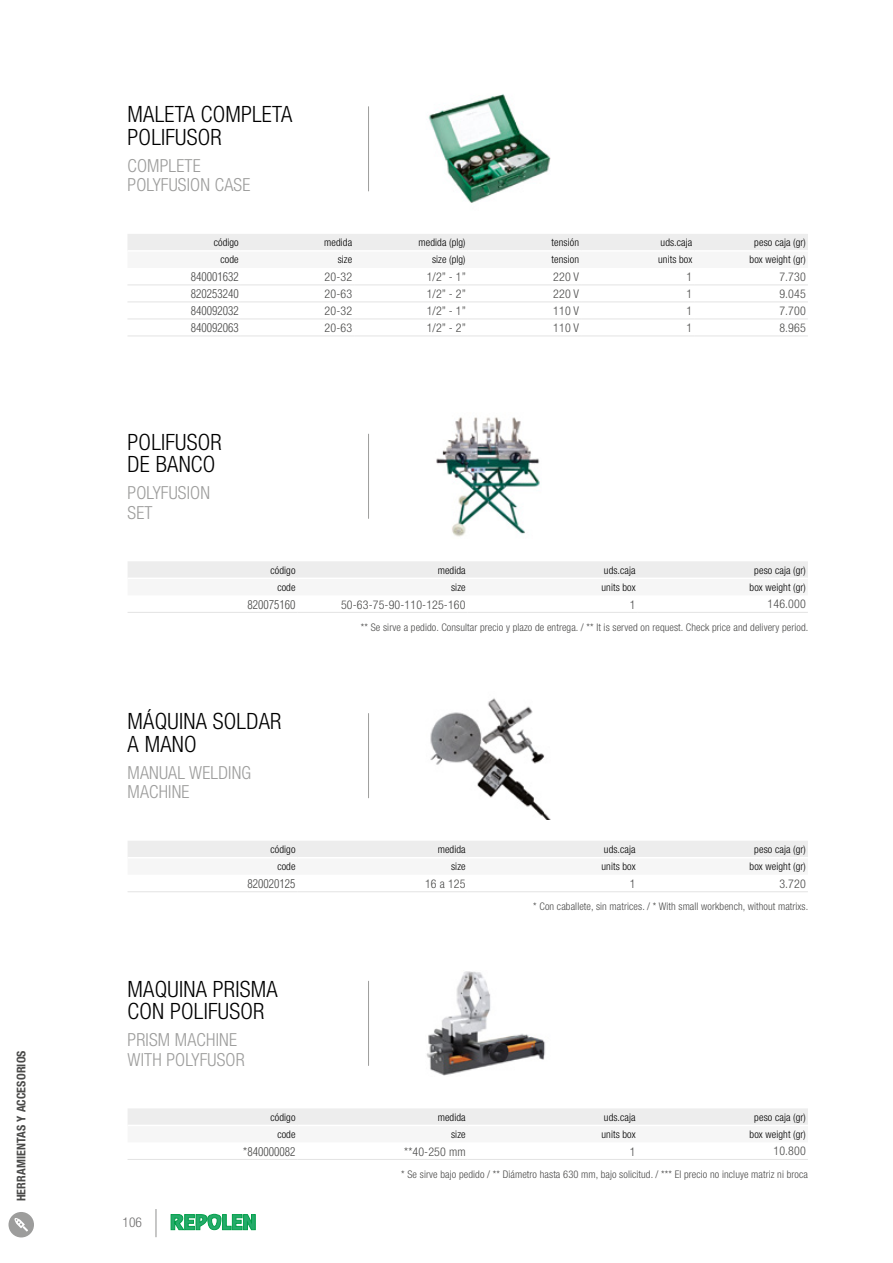
<style>
.page{position:relative;width:893px;height:1263px;background:#fff}
.page>*{position:absolute;margin:0;border:0;box-sizing:border-box;transform-origin:0 0}
.t1{font:300 condensed 22.5px/22.5px "Helvetica Neue LT Std";letter-spacing:.01em;color:#000}
.t2{font:300 condensed 18px/19.5px "Helvetica Neue LT Std";letter-spacing:.01em;color:#9d9d9c}
.t3{font:300 condensed 13.5px "Helvetica Neue LT Std";color:#706f6f}
.t4{font:300 condensed 12px "Helvetica Neue LT";letter-spacing:.01em;color:#4a4a49}
.t5{font:300 condensed 12px "Helvetica";color:#4a4a49}
.t6{font:300 condensed 12px "Helvetica Neue LT Std";letter-spacing:.01em;color:#4a4a49}
.t7{font:700 condensed 12px "Helvetica Neue LT Std";letter-spacing:.01em;color:#4a4a49}
.t8{font:300 condensed 10.5px "Helvetica Neue LT Std";letter-spacing:.01em;color:#000}
.t9{font:300 condensed 10.5px "Helvetica Neue LT Std";letter-spacing:.01em;color:#4a4a49}
</style>
<div class="page">
<div style="left:128px;top:234px;width:680px;height:16px;background:#ededed"></div>
<hr style="left:127px;top:285px;width:114px;height:1px;background:#e3e3e3">
<hr style="left:241px;top:285px;width:113px;height:1px;background:#e3e3e3">
<hr style="left:354px;top:285px;width:114px;height:1px;background:#e3e3e3">
<hr style="left:468px;top:285px;width:113px;height:1px;background:#e3e3e3">
<hr style="left:581px;top:285px;width:113px;height:1px;background:#e3e3e3">
<hr style="left:694px;top:285px;width:114px;height:1px;background:#e3e3e3">
<hr style="left:127px;top:302px;width:114px;height:1px;background:#e3e3e3">
<hr style="left:241px;top:302px;width:113px;height:1px;background:#e3e3e3">
<hr style="left:354px;top:302px;width:114px;height:1px;background:#e3e3e3">
<hr style="left:468px;top:302px;width:113px;height:1px;background:#e3e3e3">
<hr style="left:581px;top:302px;width:113px;height:1px;background:#e3e3e3">
<hr style="left:694px;top:302px;width:114px;height:1px;background:#e3e3e3">
<hr style="left:127px;top:319px;width:114px;height:1px;background:#e3e3e3">
<hr style="left:241px;top:319px;width:113px;height:1px;background:#e3e3e3">
<hr style="left:354px;top:319px;width:114px;height:1px;background:#e3e3e3">
<hr style="left:468px;top:319px;width:113px;height:1px;background:#e3e3e3">
<hr style="left:581px;top:319px;width:113px;height:1px;background:#e3e3e3">
<hr style="left:694px;top:319px;width:114px;height:1px;background:#e3e3e3">
<hr style="left:127px;top:336px;width:114px;height:1px;background:#e3e3e3">
<hr style="left:241px;top:336px;width:113px;height:1px;background:#e3e3e3">
<hr style="left:354px;top:336px;width:114px;height:1px;background:#e3e3e3">
<hr style="left:468px;top:336px;width:113px;height:1px;background:#e3e3e3">
<hr style="left:581px;top:336px;width:113px;height:1px;background:#e3e3e3">
<hr style="left:694px;top:336px;width:114px;height:1px;background:#e3e3e3">
<div style="left:128px;top:561px;width:680px;height:17px;background:#ededed"></div>
<hr style="left:128px;top:612px;width:170px;height:1px;background:#e3e3e3">
<hr style="left:298px;top:612px;width:170px;height:1px;background:#e3e3e3">
<hr style="left:468px;top:612px;width:170px;height:1px;background:#e3e3e3">
<hr style="left:638px;top:612px;width:170px;height:1px;background:#e3e3e3">
<div style="left:128px;top:841px;width:680px;height:16px;background:#ededed"></div>
<hr style="left:128px;top:891px;width:170px;height:1px;background:#e3e3e3">
<hr style="left:298px;top:891px;width:170px;height:1px;background:#e3e3e3">
<hr style="left:468px;top:891px;width:170px;height:1px;background:#e3e3e3">
<hr style="left:638px;top:891px;width:170px;height:1px;background:#e3e3e3">
<div style="left:128px;top:1108px;width:680px;height:17px;background:#ededed"></div>
<hr style="left:128px;top:1159px;width:170px;height:1px;background:#e3e3e3">
<hr style="left:298px;top:1159px;width:170px;height:1px;background:#e3e3e3">
<hr style="left:468px;top:1159px;width:170px;height:1px;background:#e3e3e3">
<hr style="left:638px;top:1159px;width:170px;height:1px;background:#e3e3e3">
<hr style="left:155px;top:1209px;width:2px;height:28px;background:#9d9d9c">
<svg style="left:171px;top:1213px;width:85px;height:18px"></svg>
<svg style="left:9px;top:1212px;width:25px;height:25px"></svg>
<hr style="left:368px;top:107px;width:1px;height:84px;background:#9d9d9c">
<img style="left:428px;top:94px;width:123px;height:109px">
<hr style="left:368px;top:434px;width:1px;height:84px;background:#9d9d9c">
<img style="left:436px;top:417px;width:104px;height:120px">
<hr style="left:368px;top:713px;width:1px;height:85px;background:#9d9d9c">
<img style="left:430px;top:698px;width:120px;height:121px">
<hr style="left:368px;top:981px;width:1px;height:84px;background:#9d9d9c">
<img style="left:426px;top:971px;width:119px;height:105px">
<p class="t7" style="left:14px;top:1201px;width:152px;rotate:-90deg">HERRAMIENTAS Y ACCESORIOS</p>
<h1 class="t1" style="left:128px;top:103px;width:166px">MALETA COMPLETA<br>POLIFUSOR</h1>
<h2 class="t2" style="left:128px;top:156px;width:124px">COMPLETE<br>POLYFUSION CASE</h2>
<p class="t8" style="left:214px;top:236px;width:27px">código</p>
<p class="t8" style="left:324px;top:236px;width:29px">medida</p>
<p class="t8" style="left:419px;top:236px;width:48px">medida (plg)</p>
<p class="t8" style="left:552px;top:236px;width:29px">tensión</p>
<p class="t8" style="left:661px;top:236px;width:33px">uds.caja</p>
<p class="t8" style="left:754px;top:236px;width:53px">peso caja (gr)</p>
<p class="t8" style="left:221px;top:253px;width:20px">code</p>
<p class="t8" style="left:338px;top:253px;width:16px">size</p>
<p class="t8" style="left:432px;top:253px;width:35px">size (plg)</p>
<p class="t8" style="left:552px;top:253px;width:29px">tension</p>
<p class="t8" style="left:658px;top:253px;width:36px">units box</p>
<p class="t8" style="left:750px;top:253px;width:58px">box weight (gr)</p>
<p class="t5" style="left:191px;top:269px;width:49px">840001632</p>
<p class="t4" style="left:325px;top:270px;width:29px">20-32</p>
<p class="t4" style="left:427px;top:270px;width:41px">1/2” - 1”</p>
<p class="t4" style="left:553px;top:270px;width:27px">220 V</p>
<p class="t4" style="left:687px;top:270px;width:7px">1</p>
<p class="t6" style="left:779px;top:270px;width:28px">7.730</p>
<p class="t5" style="left:191px;top:286px;width:49px">820253240</p>
<p class="t4" style="left:325px;top:287px;width:29px">20-63</p>
<p class="t4" style="left:427px;top:287px;width:41px">1/2” - 2”</p>
<p class="t4" style="left:553px;top:287px;width:27px">220 V</p>
<p class="t4" style="left:687px;top:287px;width:7px">1</p>
<p class="t6" style="left:779px;top:287px;width:28px">9.045</p>
<p class="t5" style="left:191px;top:303px;width:49px">840092032</p>
<p class="t4" style="left:325px;top:304px;width:29px">20-32</p>
<p class="t4" style="left:427px;top:304px;width:41px">1/2” - 1”</p>
<p class="t4" style="left:553px;top:304px;width:27px">110 V</p>
<p class="t4" style="left:687px;top:304px;width:7px">1</p>
<p class="t6" style="left:779px;top:304px;width:28px">7.700</p>
<p class="t5" style="left:191px;top:320px;width:49px">840092063</p>
<p class="t4" style="left:325px;top:321px;width:29px">20-63</p>
<p class="t4" style="left:427px;top:321px;width:41px">1/2” - 2”</p>
<p class="t4" style="left:553px;top:321px;width:27px">110 V</p>
<p class="t4" style="left:687px;top:321px;width:7px">1</p>
<p class="t6" style="left:779px;top:321px;width:28px">8.965</p>
<h1 class="t1" style="left:128px;top:430px;width:96px">POLIFUSOR<br>DE BANCO</h1>
<h2 class="t2" style="left:128px;top:483px;width:84px">POLYFUSION<br>SET</h2>
<p class="t8" style="left:271px;top:564px;width:27px">código</p>
<p class="t8" style="left:438px;top:564px;width:29px">medida</p>
<p class="t8" style="left:604px;top:564px;width:33px">uds.caja</p>
<p class="t8" style="left:754px;top:564px;width:53px">peso caja (gr)</p>
<p class="t8" style="left:277px;top:581px;width:20px">code</p>
<p class="t8" style="left:451px;top:581px;width:16px">size</p>
<p class="t8" style="left:601px;top:581px;width:36px">units box</p>
<p class="t8" style="left:750px;top:581px;width:58px">box weight (gr)</p>
<p class="t5" style="left:248px;top:597px;width:49px">820075160</p>
<p class="t4" style="left:341px;top:597px;width:126px">50-63-75-90-110-125-160</p>
<p class="t4" style="left:630px;top:597px;width:7px">1</p>
<p class="t6" style="left:768px;top:597px;width:40px">146.000</p>
<p class="t9" style="left:361px;top:621px;width:449px">** Se sirve a pedido. Consultar precio y plazo de entrega. / ** It is served on request. Check price and delivery period.</p>
<h1 class="t1" style="left:128px;top:710px;width:155px">MÁQUINA SOLDAR<br>A MANO</h1>
<h2 class="t2" style="left:128px;top:762px;width:125px">MANUAL WELDING<br>MACHINE</h2>
<p class="t8" style="left:271px;top:843px;width:27px">código</p>
<p class="t8" style="left:438px;top:843px;width:29px">medida</p>
<p class="t8" style="left:604px;top:843px;width:33px">uds.caja</p>
<p class="t8" style="left:754px;top:843px;width:53px">peso caja (gr)</p>
<p class="t8" style="left:277px;top:860px;width:20px">code</p>
<p class="t8" style="left:451px;top:860px;width:16px">size</p>
<p class="t8" style="left:601px;top:860px;width:36px">units box</p>
<p class="t8" style="left:750px;top:860px;width:58px">box weight (gr)</p>
<p class="t5" style="left:248px;top:876px;width:49px">820020125</p>
<p class="t4" style="left:425px;top:877px;width:42px">16 a 125</p>
<p class="t4" style="left:630px;top:877px;width:7px">1</p>
<p class="t6" style="left:779px;top:876px;width:28px">3.720</p>
<p class="t9" style="left:533px;top:900px;width:277px">* Con caballete, sin matrices. / * With small workbench, without matrixs.</p>
<h1 class="t1" style="left:128px;top:977px;width:152px">MAQUINA PRISMA<br>CON POLIFUSOR</h1>
<h2 class="t2" style="left:128px;top:1030px;width:119px">PRISM MACHINE<br>WITH POLYFUSOR</h2>
<p class="t3" style="left:122px;top:1214px;width:21px">106</p>
<p class="t8" style="left:271px;top:1111px;width:27px">código</p>
<p class="t8" style="left:438px;top:1111px;width:29px">medida</p>
<p class="t8" style="left:604px;top:1111px;width:33px">uds.caja</p>
<p class="t8" style="left:754px;top:1111px;width:53px">peso caja (gr)</p>
<p class="t8" style="left:277px;top:1128px;width:20px">code</p>
<p class="t8" style="left:451px;top:1128px;width:16px">size</p>
<p class="t8" style="left:601px;top:1128px;width:36px">units box</p>
<p class="t8" style="left:750px;top:1128px;width:58px">box weight (gr)</p>
<p class="t5" style="left:243px;top:1144px;width:54px">*840000082</p>
<p class="t4" style="left:404px;top:1144px;width:63px">**40-250 mm</p>
<p class="t4" style="left:630px;top:1144px;width:7px">1</p>
<p class="t6" style="left:773px;top:1144px;width:34px">10.800</p>
<p class="t9" style="left:401px;top:1168px;width:408px">* Se sirve bajo pedido / ** Diámetro hasta 630 mm, bajo solicitud. / *** El precio no incluye matriz ni broca</p>
</div>
